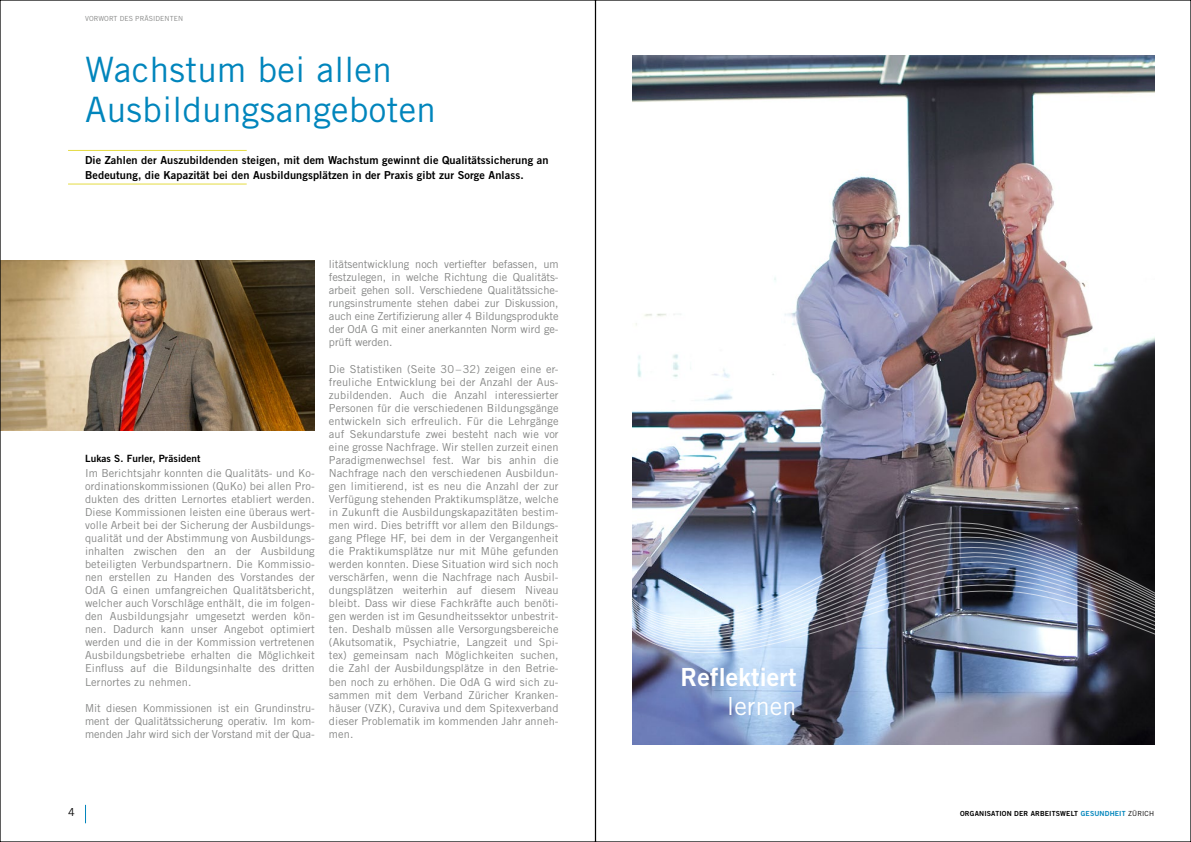
<style>
.page{position:relative;width:1191px;height:842px;background:#fff}
.page>*{position:absolute;margin:0;border:0;box-sizing:border-box;transform-origin:0 0}
._101_Titel{font:35px "Trade Gothic LT";letter-spacing:.01em;color:#0085bc}
._104_Quote{font:25px "Trade Gothic LT Bold Two";letter-spacing:.01em;color:#fff}
._104_Quote-2{font:25px "Trade Gothic LT";letter-spacing:.01em;color:#fff}
._103_Text{font:11px/13px "Trade Gothic LT";letter-spacing:.005em;color:#868786;text-align:justify}
._102_Lead{font:11px/15px "Trade Gothic LT Bold Two";letter-spacing:.01em;color:#000}
.t1{font:11px "Trade Gothic LT";color:#000}
._105_Autoren{font:10px "Trade Gothic LT Bold Two";letter-spacing:.01em;color:#000}
.t2{font:7px "Trade Gothic LT Bold Two";letter-spacing:.02em;color:#000}
.t3{font:7px "Trade Gothic LT";letter-spacing:.01em;color:#868786}
.s1{color:#0085bc}
.s2{font-family:"Trade Gothic LT"}
</style>
<div class="page">
<svg style="left:85px;top:805px;width:1px;height:18px"></svg>
<hr style="left:68px;top:150px;width:179px;height:1px;background:#e4db43">
<hr style="left:68px;top:184px;width:179px;height:1px;background:#e4db43">
<img style="left:632px;top:55px;width:522px;height:689px">
<img style="left:2px;top:260px;width:313px;height:170px">
<img style="left:632px;top:521px;width:523px;height:157px">
<p class="t3" style="left:85px;top:14px;width:99px">VORWORT DES PRÄSIDENTEN</p>
<p class="_101_Titel" style="left:85px;top:49px;width:308px">Wachstum bei allen</p>
<p class="_101_Titel" style="left:85px;top:89px;width:352px">Ausbildungsangeboten</p>
<p class="_102_Lead" style="left:85px;top:152px;width:465px">Die Zahlen der Auszubildenden steigen, mit dem Wachstum gewinnt die Qualitätssicherung an<br>Bedeutung, die Kapazität bei den Ausbildungsplätzen in der Praxis gibt zur Sorge Anlass.</p>
<p class="_105_Autoren" style="left:85px;top:452px;width:117px">Lukas S. Furler, Präsident</p>
<p class="_103_Text" style="left:85px;top:466px;width:231px">Im Berichtsjahr konnten die Qualitäts- und Ko&shy;ordinationskommissionen (QuKo) bei allen Pro&shy;dukten des dritten Lernortes etabliert werden.<br>Diese Kommissionen leisten eine überaus wert&shy;volle Arbeit bei der Sicherung der Ausbildungs&shy;qualität und der Abstimmung von Ausbildungs&shy;inhalten zwischen den an der Ausbildung beteiligten Verbundspartnern. Die Kommissio&shy;nen erstellen zu Handen des Vorstandes der OdA G einen umfangreichen Qualitätsbericht, welcher auch Vorschläge enthält, die im folgen&shy;den Ausbildungsjahr umgesetzt werden kön&shy;nen. Dadurch kann unser Angebot optimiert werden und die in der Kommission vertretenen Ausbildungsbetriebe erhalten die Möglichkeit Einfluss auf die Bildungsinhalte des dritten Lernortes zu nehmen.</p>
<p class="_103_Text" style="left:85px;top:701px;width:231px">Mit diesen Kommissionen ist ein Grundinstru&shy;ment der Qualitätssicherung operativ. Im kom&shy;menden Jahr wird sich der Vorstand mit der Qua-</p>
<p class="_103_Text" style="left:329px;top:258px;width:231px">litätsentwicklung noch vertiefter befassen, um festzulegen, in welche Richtung die Qualitäts&shy;arbeit gehen soll. Verschiedene Qualitätssiche&shy;rungsinstrumente stehen dabei zur Diskussion, auch eine Zertifizierung aller 4 Bildungsprodukte der OdA G mit einer anerkannten Norm wird ge&shy;prüft werden.</p>
<p class="_103_Text" style="left:329px;top:362px;width:231px">Die Statistiken (Seite 30–32) zeigen eine er&shy;freuliche Entwicklung bei der Anzahl der Aus&shy;zubildenden. Auch die Anzahl interessierter Personen für die verschiedenen Bildungsgänge entwickeln sich erfreulich. Für die Lehrgänge auf Sekundarstufe zwei besteht nach wie vor eine grosse Nachfrage. Wir stellen zurzeit einen Paradigmenwechsel fest. War bis anhin die Nachfrage nach den verschiedenen Ausbildun&shy;gen limitierend, ist es neu die Anzahl der zur Verfügung stehenden Praktikumsplätze, welche in Zukunft die Ausbildungskapazitäten bestim&shy;men wird. Dies betrifft vor allem den Bildungs&shy;gang Pflege HF, bei dem in der Vergangenheit die Praktikumsplätze nur mit Mühe gefunden werden konnten. Diese Situation wird sich noch verschärfen, wenn die Nachfrage nach Ausbil&shy;dungsplätzen weiterhin auf diesem Niveau bleibt. Dass wir diese Fachkräfte auch benöti&shy;gen werden ist im Gesundheitssektor unbestrit&shy;ten. Deshalb müssen alle Versorgungsbereiche (Akutsomatik, Psychiatrie, Langzeit und Spi&shy;tex) gemeinsam nach Möglichkeiten suchen, die Zahl der Ausbildungsplätze in den Betrie&shy;ben noch zu erhöhen. Die OdA G wird sich zu&shy;sammen mit dem Verband Züricher Kranken&shy;häuser (VZK), Curaviva und dem Spitexverband dieser Problematik im kommenden Jahr anneh&shy;men.</p>
<p class="_104_Quote" style="left:680px;top:662px;width:117px">Reflektiert</p>
<p class="_104_Quote-2" style="left:727px;top:691px;width:71px">lernen</p>
<p class="t1" style="left:68px;top:805px;width:8px">4</p>
<p class="t2" style="left:960px;top:809px;width:196px">ORGANISATION DER ARBEITSWELT <span class="s1">GESUNDHEIT</span> <span class="s2">ZÜRICH</span></p>
</div>
